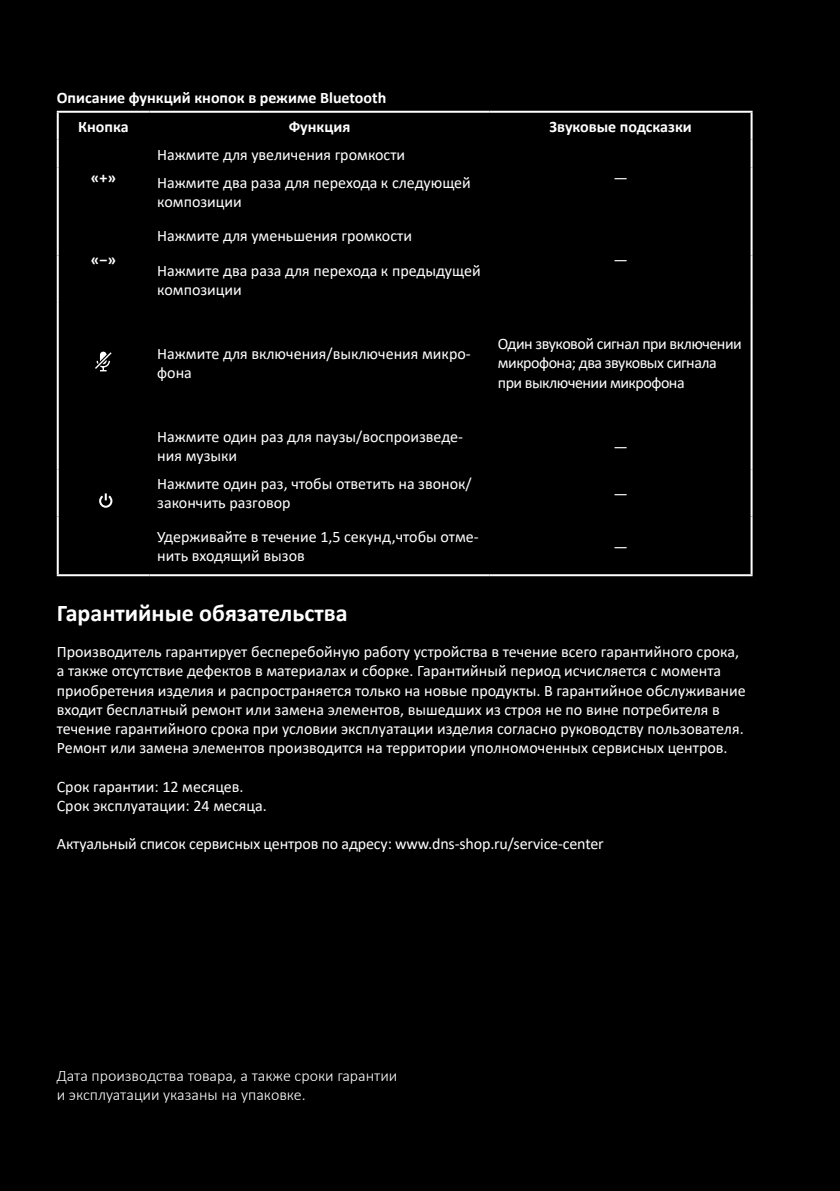
<style>
.page{position:relative;width:840px;height:1191px;background:#fff}
.page>*{position:absolute;margin:0;border:0;box-sizing:border-box;transform-origin:0 0}
.t1{font:700 24px "Calibri";color:#fff}
.t2{font:16px/19.2px "Calibri";color:#fff}
.t3{font:16px/19.2px "Calibri";letter-spacing:-.03em;color:#fff}
.t4{font:300 16px/19.2px "Calibri";color:#fff}
.t5{font:700 16px/29px "Calibri";color:#fff}
</style>
<div class="page">
<div style="left:0;top:0;width:839px;height:1191px;background:#000"></div>
<hr style="left:57px;top:111px;width:92px;height:2px;background:#fff">
<hr style="left:57px;top:113px;width:2px;height:27px;background:#fff">
<hr style="left:149px;top:111px;width:340px;height:2px;background:#fff">
<hr style="left:489px;top:111px;width:263px;height:2px;background:#fff">
<hr style="left:750px;top:113px;width:2px;height:27px;background:#fff">
<hr style="left:57px;top:140px;width:2px;height:28px;background:#fff">
<hr style="left:57px;top:168px;width:2px;height:47px;background:#fff">
<hr style="left:750px;top:140px;width:2px;height:28px;background:#fff">
<hr style="left:750px;top:168px;width:2px;height:47px;background:#fff">
<hr style="left:57px;top:215px;width:2px;height:41px;background:#fff">
<hr style="left:57px;top:256px;width:2px;height:47px;background:#fff">
<hr style="left:750px;top:215px;width:2px;height:41px;background:#fff">
<hr style="left:750px;top:256px;width:2px;height:47px;background:#fff">
<hr style="left:57px;top:303px;width:2px;height:119px;background:#fff">
<hr style="left:750px;top:303px;width:2px;height:119px;background:#fff">
<hr style="left:57px;top:422px;width:2px;height:47px;background:#fff">
<hr style="left:57px;top:469px;width:2px;height:47px;background:#fff">
<hr style="left:57px;top:516px;width:2px;height:58px;background:#fff">
<hr style="left:57px;top:574px;width:92px;height:2px;background:#fff">
<hr style="left:750px;top:422px;width:2px;height:47px;background:#fff">
<hr style="left:750px;top:469px;width:2px;height:47px;background:#fff">
<hr style="left:750px;top:516px;width:2px;height:58px;background:#fff">
<hr style="left:149px;top:574px;width:340px;height:2px;background:#fff">
<hr style="left:489px;top:574px;width:263px;height:2px;background:#fff">
<svg style="left:95px;top:351px;width:17px;height:21px"></svg>
<svg style="left:99px;top:493px;width:14px;height:15px"></svg>
<p class="t5" style="left:78px;top:83px;width:309px;text-indent:-21px">Описание функций кнопок в режиме Bluetooth<br>Кнопка</p>
<p class="t5" style="left:288px;top:112px;width:63px">Функция</p>
<p class="t5" style="left:549px;top:112px;width:144px">Звуковые подсказки</p>
<p class="t5" style="left:91px;top:163px;width:27px">«+»</p>
<p class="t5" style="left:91px;top:245px;width:27px">«−»</p>
<p class="t2" style="left:157px;top:140px;width:315px;line-height:28px">Нажмите для увеличения громкости<br>Нажмите два раза для перехода к следующей</p>
<p class="t2" style="left:157px;top:192px;width:86px">композиции</p>
<p class="t2" style="left:157px;top:226px;width:256px">Нажмите для уменьшения громкости</p>
<p class="t2" style="left:157px;top:260px;width:325px">Нажмите два раза для перехода к предыдущей композиции</p>
<p class="t2" style="left:613px;top:168px;width:16px">—</p>
<p class="t2" style="left:613px;top:250px;width:16px">—</p>
<p class="t2" style="left:157px;top:343px;width:315px">Нажмите для включения/выключения микро&shy;фона</p>
<p class="t3" style="left:497px;top:334px;width:245px">Один звуковой сигнал при включении микрофона; два звуковых сигнала при выключении микрофона</p>
<p class="t2" style="left:157px;top:427px;width:307px">Нажмите один раз для паузы/воспроизведе&shy;ния музыки</p>
<p class="t2" style="left:613px;top:436px;width:16px">—</p>
<p class="t2" style="left:157px;top:474px;width:316px">Нажмите один раз, чтобы ответить на звонок/ закончить разговор</p>
<p class="t2" style="left:157px;top:527px;width:323px">Удерживайте в течение 1,5 секунд,чтобы отме&shy;нить входящий вызов</p>
<p class="t2" style="left:613px;top:483px;width:16px">—</p>
<p class="t2" style="left:613px;top:536px;width:16px">—</p>
<h1 class="t1" style="left:57px;top:596px;width:292px">Гарантийные обязательства</h1>
<p class="t2" style="left:57px;top:642px;width:690px">Производитель гарантирует бесперебойную работу устройства в течение всего гарантийного срока, а также отсутствие дефектов в материалах и сборке. Гарантийный период исчисляется с момента приобретения изделия и распространяется только на новые продукты. В гарантийное обслуживание входит бесплатный ремонт или замена элементов, вышедших из строя не по вине потребителя в течение гарантийного срока при условии эксплуатации изделия согласно руководству пользователя.<br>Ремонт или замена элементов производится на территории уполномоченных сервисных центров.</p>
<p class="t2" style="left:57px;top:776px;width:211px">Срок гарантии: 12 месяцев.<br>Срок эксплуатации: 24 месяца.</p>
<p class="t2" style="left:57px;top:834px;width:548px">Актуальный список сервисных центров по адресу: www.dns-shop.ru/service-center</p>
<p class="t4" style="left:57px;top:1066px;width:342px">Дата производства товара, а также сроки гарантии и эксплуатации указаны на упаковке.</p>
</div>
